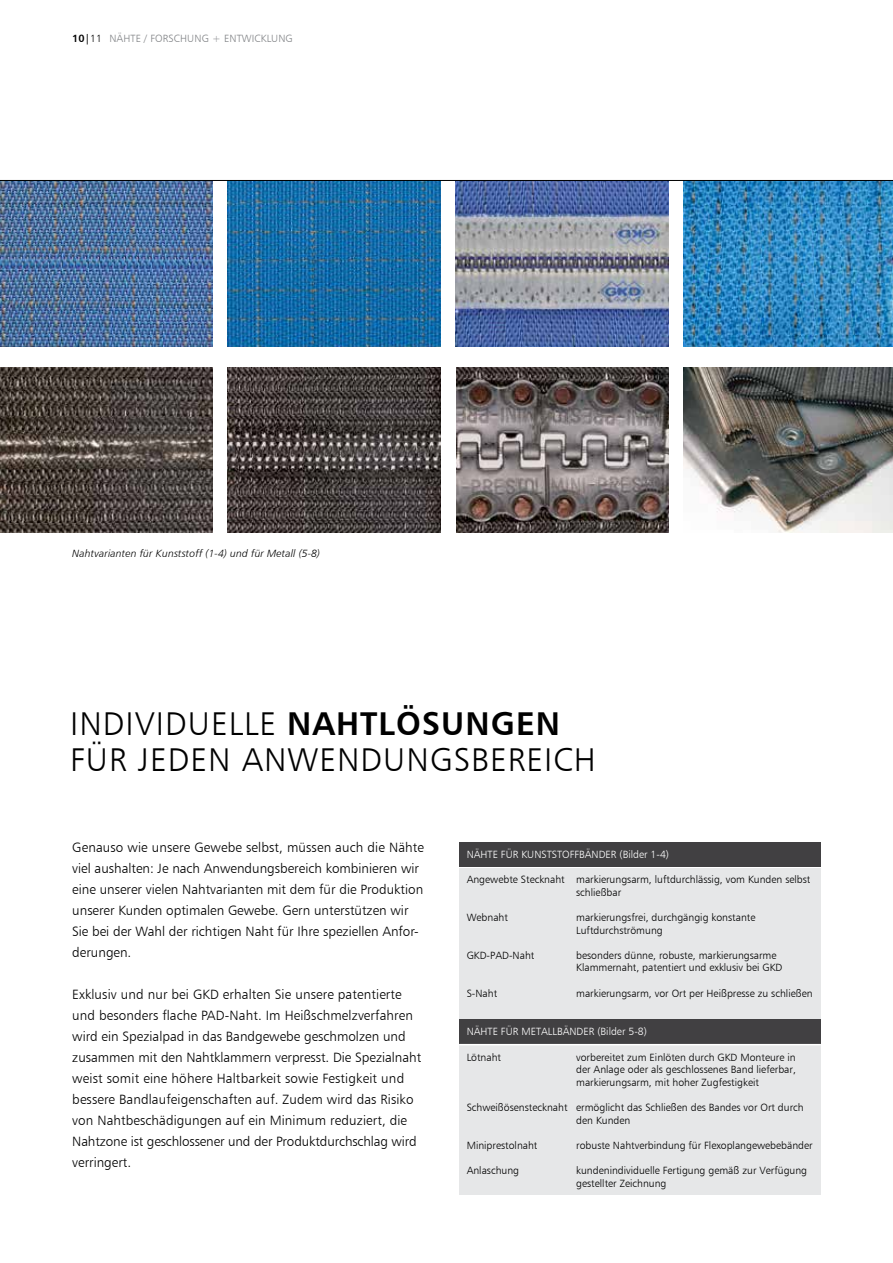
<style>
.page{position:relative;width:893px;height:1263px;background:#fff}
.page>*{position:absolute;margin:0;border:0;box-sizing:border-box;transform-origin:0 0}
.t1{font:33px/36px "Humanist 777 BT Light B";letter-spacing:.03em;color:#000}
.t2{font:13.5px/21px "Humanist 777 BT Light B";color:#000}
.t3{font:10.5px/12.6px "Humanist 777 BT Light B";color:#000}
.t4{font:10.5px "Humanist 777 BT Light B";color:#fff}
.t5{font:10.5px "Humanist 777 BT Light Italic B";letter-spacing:.01em;color:#000}
.t6{font:10.5px "Humanist 777 BT Light B";letter-spacing:.01em;color:#828487}
.s1{font-family:"Humanist 777 BT Bold B";color:#000}
.s2{font-family:"Humanist 777 BT Roman B";color:#000}
.s3{color:#000}
.s4{font-family:"Humanist 777 BT Bold B"}
</style>
<div class="page">
<div style="left:459px;top:868px;width:362px;height:326px;background:#e6e7e8"></div>
<div style="left:459px;top:842px;width:362px;height:25px;background:#414042"></div>
<img style="left:456px;top:181px;width:212px;height:166px">
<img style="left:684px;top:181px;width:209px;height:166px">
<img style="left:0;top:181px;width:213px;height:166px">
<img style="left:228px;top:181px;width:213px;height:166px">
<img style="left:228px;top:367px;width:213px;height:166px">
<img style="left:684px;top:367px;width:209px;height:166px">
<img style="left:0;top:367px;width:213px;height:166px">
<img style="left:456px;top:367px;width:213px;height:166px">
<div style="left:459px;top:1019px;width:362px;height:25px;background:#414042"></div>
<hr style="left:459px;top:1044px;width:362px;height:1px;background:#fff">
<hr style="left:0;top:180px;width:893px;height:1px;background:#000">
<p class="t6" style="left:72px;top:32px;width:222px"><span class="s1">10</span><span class="s2">|</span><span class="s3">11</span> NÄHTE / FORSCHUNG + ENTWICKLUNG</p>
<p class="t5" style="left:72px;top:546px;width:249px">Nahtvarianten für Kunststoff (1-4) und für Metall (5-8)</p>
<h1 class="t1" style="left:70px;top:705px;width:527px">INDIVIDUELLE <span class="s4">NAHTLÖSUNGEN<br></span>FÜR JEDEN ANWENDUNGSBEREICH</h1>
<p class="t2" style="left:72px;top:837px;width:353px">Genauso wie unsere Gewebe selbst, müssen auch die Nähte viel aushalten: Je nach Anwendungsbereich kombinieren wir eine unserer vielen Nahtvarianten mit dem für die Produktion unserer Kunden optimalen Gewebe. Gern unterstützen wir Sie bei der Wahl der richtigen Naht für Ihre speziellen Anfor&shy;derungen.</p>
<p class="t2" style="left:72px;top:984px;width:350px">Exklusiv und nur bei GKD erhalten Sie unsere patentierte und besonders flache PAD-Naht. Im Heißschmelzverfahren wird ein Spezialpad in das Bandgewebe geschmolzen und zusammen mit den Nahtklammern verpresst. Die Spezialnaht weist somit eine höhere Haltbarkeit sowie Festigkeit und bessere Bandlaufeigenschaften auf. Zudem wird das Risiko von Nahtbeschädigungen auf ein Minimum reduziert, die Nahtzone ist geschlossener und der Produktdurchschlag wird verringert.</p>
<p class="t4" style="left:467px;top:848px;width:204px">NÄHTE FÜR KUNSTSTOFFBÄNDER (Bilder 1-4)</p>
<p class="t3" style="left:576px;top:873px;width:236px;text-indent:-110px">Angewebte Stecknaht markierungsarm, luftdurchlässig, vom Kunden selbst schließbar</p>
<p class="t3" style="left:467px;top:911px;width:43px">Webnaht</p>
<p class="t3" style="left:576px;top:911px;width:181px">markierungsfrei, durchgängig konstante<br>Luftdurchströmung</p>
<p class="t3" style="left:467px;top:949px;width:69px">GKD-PAD-Naht</p>
<p class="t3" style="left:576px;top:949px;width:208px">besonders dünne, robuste, markierungsarme<br>Klammernaht, patentiert und exklusiv bei GKD</p>
<p class="t3" style="left:467px;top:986px;width:32px">S-Naht</p>
<p class="t3" style="left:576px;top:986px;width:238px">markierungsarm, vor Ort per Heißpresse zu schließen</p>
<p class="t4" style="left:467px;top:1025px;width:182px">NÄHTE FÜR METALLBÄNDER (Bilder 5-8)</p>
<p class="t3" style="left:467px;top:1050px;width:36px">Lötnaht</p>
<p class="t3" style="left:576px;top:1050px;width:221px;text-align:justify">vorbereitet zum Einlöten durch GKD Monteure in der Anlage oder als geschlossenes Band lieferbar, markierungsarm, mit hoher Zugfestigkeit</p>
<p class="t3" style="left:576px;top:1101px;width:229px;text-indent:-110px">Schweißösenstecknaht ermöglicht das Schließen des Bandes vor Ort durch den Kunden</p>
<p class="t3" style="left:467px;top:1139px;width:72px">Miniprestolnaht</p>
<p class="t3" style="left:576px;top:1139px;width:238px">robuste Nahtverbindung für Flexoplangewebebänder</p>
<p class="t3" style="left:467px;top:1164px;width:54px">Anlaschung</p>
<p class="t3" style="left:576px;top:1164px;width:232px">kundenindividuelle Fertigung gemäß zur Verfügung gestellter Zeichnung</p>
</div>
